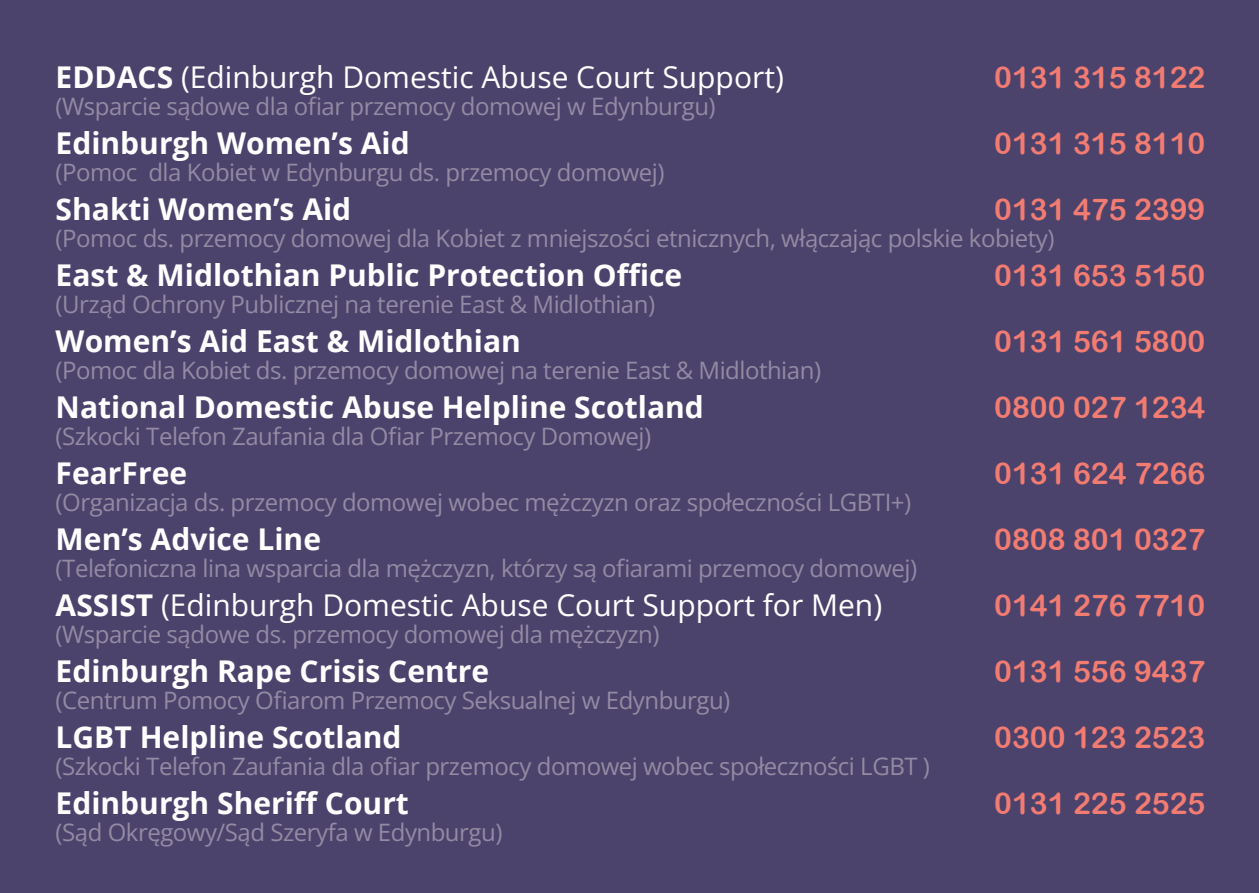
<style>
.page{position:relative;width:1259px;height:893px;background:#4c436c}
.page>*{position:absolute;margin:0;border:0;box-sizing:border-box;transform-origin:0 0}
.t1{font:700 30px "Open Sans";color:#fff}
.t2{font:30px "Arial Rounded MT Bold";color:#f37c72}
.t3{font:30px "Open Sans";color:#fff}
.t4{font:24px "Open Sans";letter-spacing:-.02em;color:#938aa3}
.s1{font-weight:700}
</style>
<div class="page">
<p class="t3" style="left:56px;top:57px;width:729px"><span class="s1">EDDACS</span> (Edinburgh Domestic Abuse Court Support)</p>
<p class="t2" style="left:994px;top:60px;width:213px">0131 315 8122</p>
<p class="t4" style="left:56px;top:90px;width:661px">(Wsparcie sądowe dla ofiar przemocy domowej w Edynburgu)</p>
<p class="t1" style="left:56px;top:122px;width:355px">Edinburgh Women’s Aid</p>
<p class="t2" style="left:994px;top:126px;width:213px">0131 315 8110</p>
<p class="t4" style="left:56px;top:156px;width:610px">(Pomoc dla Kobiet w Edynburgu ds. przemocy domowej)</p>
<p class="t1" style="left:56px;top:188px;width:297px">Shakti Women’s Aid</p>
<p class="t2" style="left:994px;top:192px;width:213px">0131 475 2399</p>
<p class="t4" style="left:56px;top:222px;width:1000px">(Pomoc ds. przemocy domowej dla Kobiet z mniejszości etnicznych, włączając polskie kobiety)</p>
<p class="t1" style="left:56px;top:254px;width:628px">East &amp; Midlothian Public Protection Office</p>
<p class="t2" style="left:994px;top:258px;width:213px">0131 653 5150</p>
<p class="t4" style="left:56px;top:288px;width:601px">(Urząd Ochrony Publicznej na terenie East &amp; Midlothian)</p>
<p class="t1" style="left:56px;top:320px;width:467px">Women’s Aid East &amp; Midlothian</p>
<p class="t2" style="left:994px;top:324px;width:213px">0131 561 5800</p>
<p class="t4" style="left:56px;top:354px;width:767px">(Pomoc dla Kobiet ds. przemocy domowej na terenie East &amp; Midlothian)</p>
<p class="t1" style="left:56px;top:386px;width:649px">National Domestic Abuse Helpline Scotland</p>
<p class="t2" style="left:994px;top:390px;width:213px">0800 027 1234</p>
<p class="t4" style="left:56px;top:420px;width:597px">(Szkocki Telefon Zaufania dla Ofiar Przemocy Domowej)</p>
<p class="t1" style="left:56px;top:452px;width:133px">FearFree</p>
<p class="t2" style="left:994px;top:456px;width:213px">0131 624 7266</p>
<p class="t4" style="left:56px;top:486px;width:857px">(Organizacja ds. przemocy domowej wobec mężczyzn oraz społeczności LGBTI+)</p>
<p class="t1" style="left:56px;top:518px;width:267px">Men’s Advice Line</p>
<p class="t2" style="left:994px;top:522px;width:213px">0808 801 0327</p>
<p class="t4" style="left:56px;top:552px;width:863px">(Telefoniczna lina wsparcia dla mężczyzn, którzy są ofiarami przemocy domowej)</p>
<p class="t3" style="left:56px;top:585px;width:828px"><span class="s1">ASSIST</span> (Edinburgh Domestic Abuse Court Support for Men)</p>
<p class="t2" style="left:994px;top:588px;width:213px">0141 276 7710</p>
<p class="t4" style="left:56px;top:618px;width:605px">(Wsparcie sądowe ds. przemocy domowej dla mężczyzn)</p>
<p class="t1" style="left:56px;top:650px;width:435px">Edinburgh Rape Crisis Centre</p>
<p class="t2" style="left:994px;top:654px;width:213px">0131 556 9437</p>
<p class="t4" style="left:56px;top:684px;width:676px">(Centrum Pomocy Ofiarom Przemocy Seksualnej w Edynburgu)</p>
<p class="t1" style="left:56px;top:716px;width:347px">LGBT Helpline Scotland</p>
<p class="t2" style="left:994px;top:720px;width:213px">0300 123 2523</p>
<p class="t4" style="left:56px;top:750px;width:876px">(Szkocki Telefon Zaufania dla ofiar przemocy domowej wobec społeczności LGBT )</p>
<p class="t1" style="left:56px;top:782px;width:355px">Edinburgh Sheriff Court</p>
<p class="t2" style="left:994px;top:786px;width:213px">0131 225 2525</p>
<p class="t4" style="left:56px;top:816px;width:448px">(Sąd Okręgowy/Sąd Szeryfa w Edynburgu)</p>
</div>
